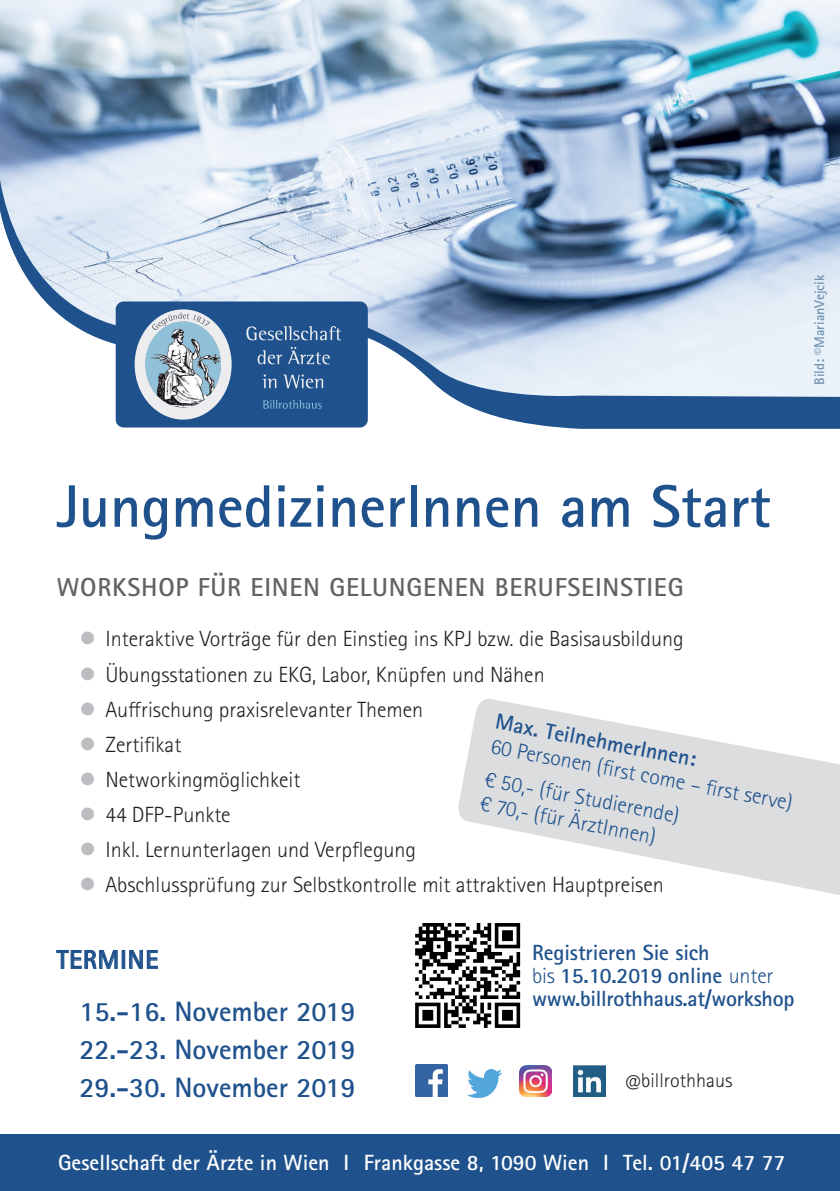
<style>
.page{position:relative;width:840px;height:1191px;background:#fff}
.page>*{position:absolute;margin:0;border:0;box-sizing:border-box;transform-origin:0 0}
.t1{font:700 60px "Rotis Sans Serif Pro";color:#1f528d}
.t2{font:700 28px/38px "Rotis Sans Serif Pro";color:#1f528d;text-align:justify}
.t3{font:700 26px "Rotis Sans Serif Pro";letter-spacing:.03em;color:#636366}
.t4{font:700 26px "Rotis Sans Serif Pro";letter-spacing:.03em;color:#1f528d}
.t5{font:300 22px "Rotis Sans Serif Pro";color:#231f20}
.t6{font:700 22px/23px "Rotis Sans Serif Pro";letter-spacing:-.005em;color:#1f528d}
.t7{font:300 22px/33.6px "Rotis Sans Serif Pro";color:#1f528d}
.t8{font:700 22px "Rotis Sans Serif Pro";color:#fff}
.t9{font:300 20px "Rotis Sans Serif Pro";color:#231f20}
.t10{font:700 14px "Rotis Sans Serif Pro";color:#7093b2}
.s1{color:#bcbdc0}
.s2{font-weight:300}
</style>
<div class="page">
<img style="left:0;top:0;width:839px;height:150px">
<svg style="left:0;top:150px;width:839px;height:279px;background:#b8c9de"></svg>
<svg style="left:415px;top:923px;width:105px;height:105px"></svg>
<svg style="left:458px;top:699px;width:381px;height:196px;fill:#dcdddf"></svg>
<svg style="left:56px;top:950px;width:62px;height:19px"></svg>
<svg style="left:129px;top:950px;width:29px;height:19px"></svg>
<div style="left:116px;top:301px;width:251px;height:126px;background:#1f528d;border-radius:8px"></div>
<svg style="left:246px;top:326px;width:95px;height:14px"></svg>
<svg style="left:257px;top:350px;width:25px;height:14px"></svg>
<svg style="left:288px;top:347px;width:41px;height:17px"></svg>
<svg style="left:262px;top:374px;width:14px;height:14px"></svg>
<svg style="left:283px;top:374px;width:40px;height:14px"></svg>
<svg style="left:262px;top:400px;width:59px;height:9px"></svg>
<svg style="left:135px;top:309px;width:96px;height:110px"></svg>
<div style="left:0;top:1134px;width:839px;height:57px;background:#1f528d"></div>
<img style="left:467px;top:1069px;width:34px;height:28px">
<img style="left:519px;top:1065px;width:32px;height:31px">
<img style="left:573px;top:1065px;width:32px;height:31px">
<img style="left:415px;top:1064px;width:32px;height:32px">
<p class="t10" style="left:810px;top:385px;width:112px;rotate:-90deg">Bild: ©MarianVejcik</p>
<h1 class="t1" style="left:57px;top:468px;width:715px">JungmedizinerInnen am Start</h1>
<p class="t3" style="left:57px;top:570px;width:628px">WORKSHOP FÜR EINEN GELUNGENEN BERUFSEINSTIEG</p>
<p class="t5" style="left:79px;top:626px;width:605px"><span class="s1">●</span> Interaktive Vorträge für den Einstieg ins KPJ bzw. die Basisausbildung</p>
<p class="t5" style="left:79px;top:661px;width:466px"><span class="s1">●</span> Übungsstationen zu EKG, Labor, Knüpfen und Nähen</p>
<p class="t5" style="left:79px;top:696px;width:345px"><span class="s1">●</span> Auffrischung praxisrelevanter Themen</p>
<p class="t5" style="left:79px;top:731px;width:103px"><span class="s1">●</span> Zertifikat</p>
<p class="t5" style="left:79px;top:766px;width:222px"><span class="s1">●</span> Networkingmöglichkeit</p>
<p class="t5" style="left:79px;top:801px;width:153px"><span class="s1">●</span> 44 DFP-Punkte</p>
<p class="t5" style="left:79px;top:836px;width:338px"><span class="s1">●</span> Inkl. Lernunterlagen und Verpflegung</p>
<p class="t5" style="left:79px;top:871px;width:585px"><span class="s1">●</span> Abschlussprüfung zur Selbstkontrolle mit attraktiven Hauptpreisen</p>
<p class="t6" style="left:498px;top:709px;width:205px;rotate:11deg">Max. TeilnehmerInnen:</p>
<p class="t7" style="left:494px;top:729px;width:308px;rotate:11deg">60 Personen (fi rst come – fi rst serve) € 50,- (für Studierende)</p>
<p class="t7" style="left:483px;top:786px;width:180px;rotate:11deg">€ 70,- (für ÄrztInnen)</p>
<p class="t4" style="left:57px;top:943px;width:103px">TERMINE</p>
<p class="t2" style="left:79px;top:992px;width:277px">15.-16. November 2019<br>22.-23. November 2019<br>29.-30. November 2019</p>
<p class="t6" style="left:531px;top:940px;width:263px">Registrieren Sie sich<br><span class="s2">bis</span> 15.10.2019 online <span class="s2">unter </span>www.billrothhaus.at/workshop</p>
<p class="t9" style="left:624px;top:1068px;width:109px">@billrothhaus</p>
<p class="t8" style="left:58px;top:1148px;width:728px">Gesellschaft der Ärzte in Wien I Frankgasse 8, 1090 Wien I Tel. 01/405 47 77</p>
</div>
